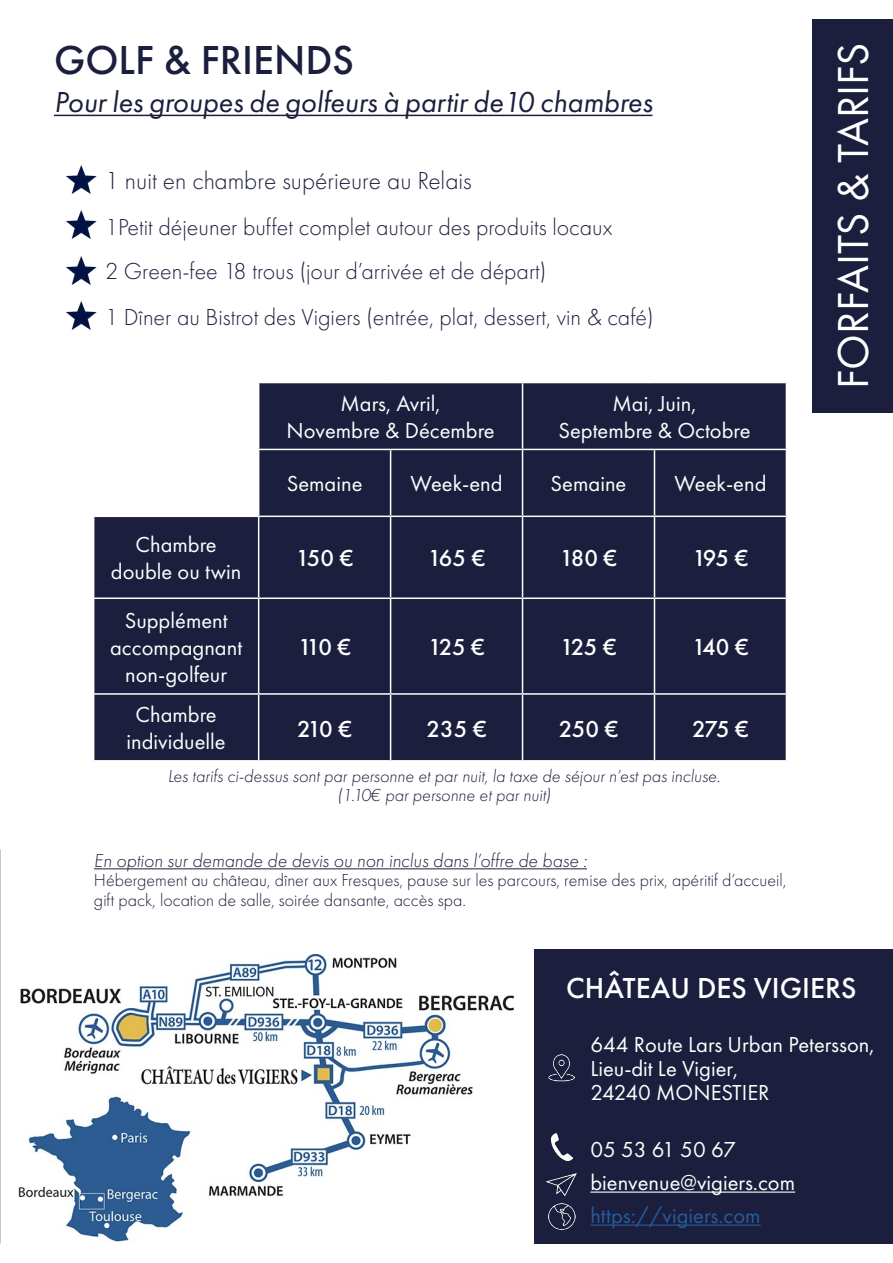
<style>
.page{position:relative;width:893px;height:1263px;background:#fff}
.page>*{position:absolute;margin:0;border:0;box-sizing:border-box;transform-origin:0 0}
.t1{font:45px "Futura PT";color:#fff}
.t2{font:500 42px "Futura PT";color:#1b1f3d}
.t3{font:italic 30px "Futura PT";color:#1b1f3d}
.t4{font:500 30px "Futura PT";color:#fff}
.t5{font:300 25.5px "Futura PT";color:#1b1f3d}
.t6{font:300 24px/44.8px "Futura PT";color:#1b1f3d}
.t7{font:500 24px "Futura PT";letter-spacing:-.06em;color:#fff}
.t8{font:22.5px/27px "Futura PT";color:#fff;text-align:center}
.t9{font:22.5px "Futura PT";color:#275b9b}
.t10{font:italic 300 19.5px "Futura PT";color:#1b1f3d}
.t11{font:300 18px/19.5px "Futura PT";color:#1b1f3d}
.t12{font:italic 300 18px/19.5px "Futura PT";color:#1b1f3d;text-align:center}
</style>
<div class="page">
<div style="left:812px;top:19px;width:81px;height:394px;background:#1b1f3d"></div>
<hr style="left:54px;top:115px;width:598px;height:1px;background:#1b1f3d">
<img style="left:66px;top:165px;width:31px;height:165px">
<svg style="left:94px;top:383px;width:692px;height:377px;background:#2f334e"></svg>
<hr style="left:258px;top:383px;width:1px;height:66px;background:#fff">
<hr style="left:522px;top:383px;width:1px;height:66px;background:#fff">
<hr style="left:258px;top:449px;width:133px;height:1px;background:#fff">
<hr style="left:258px;top:450px;width:1px;height:66px;background:#fff">
<hr style="left:391px;top:449px;width:132px;height:1px;background:#fff">
<hr style="left:390px;top:450px;width:1px;height:66px;background:#fff">
<hr style="left:523px;top:449px;width:131px;height:1px;background:#fff">
<hr style="left:522px;top:450px;width:1px;height:66px;background:#fff">
<hr style="left:654px;top:449px;width:133px;height:1px;background:#fff">
<hr style="left:654px;top:450px;width:1px;height:66px;background:#fff">
<hr style="left:93px;top:516px;width:166px;height:1px;background:#fff">
<hr style="left:259px;top:516px;width:132px;height:1px;background:#fff">
<hr style="left:258px;top:517px;width:1px;height:80px;background:#fff">
<hr style="left:391px;top:516px;width:132px;height:1px;background:#fff">
<hr style="left:390px;top:517px;width:1px;height:80px;background:#fff">
<hr style="left:523px;top:516px;width:131px;height:1px;background:#fff">
<hr style="left:522px;top:517px;width:1px;height:80px;background:#fff">
<hr style="left:654px;top:516px;width:133px;height:1px;background:#fff">
<hr style="left:654px;top:517px;width:1px;height:80px;background:#fff">
<hr style="left:93px;top:597px;width:166px;height:2px;background:#fff">
<hr style="left:259px;top:597px;width:132px;height:2px;background:#fff">
<hr style="left:258px;top:599px;width:1px;height:94px;background:#fff">
<hr style="left:391px;top:597px;width:132px;height:2px;background:#fff">
<hr style="left:390px;top:599px;width:1px;height:94px;background:#fff">
<hr style="left:523px;top:597px;width:131px;height:2px;background:#fff">
<hr style="left:522px;top:599px;width:1px;height:94px;background:#fff">
<hr style="left:654px;top:597px;width:133px;height:2px;background:#fff">
<hr style="left:654px;top:599px;width:1px;height:94px;background:#fff">
<hr style="left:93px;top:693px;width:166px;height:2px;background:#fff">
<hr style="left:259px;top:693px;width:132px;height:2px;background:#fff">
<hr style="left:258px;top:695px;width:1px;height:65px;background:#fff">
<hr style="left:391px;top:693px;width:132px;height:2px;background:#fff">
<hr style="left:390px;top:695px;width:1px;height:65px;background:#fff">
<hr style="left:523px;top:693px;width:131px;height:2px;background:#fff">
<hr style="left:522px;top:695px;width:1px;height:65px;background:#fff">
<hr style="left:654px;top:693px;width:133px;height:2px;background:#fff">
<hr style="left:654px;top:695px;width:1px;height:65px;background:#fff">
<div style="left:534px;top:949px;width:359px;height:295px;background:#1b1f3d"></div>
<img style="left:19px;top:955px;width:494px;height:287px">
<hr style="left:590px;top:1191px;width:205px;height:2px;background:#fff">
<hr style="left:590px;top:1224px;width:171px;height:2px;background:#275b9b">
<img style="left:552px;top:1133px;width:21px;height:28px">
<img style="left:546px;top:1173px;width:30px;height:22px">
<img style="left:548px;top:1203px;width:27px;height:27px">
<img style="left:548px;top:1055px;width:26px;height:27px">
<hr style="left:94px;top:868px;width:493px;height:1px;background:#1b1f3d">
<h2 class="t2" style="left:54px;top:35px;width:302px">GOLF &amp; FRIENDS</h2>
<h3 class="t3" style="left:54px;top:85px;width:600px">Pour les groupes de golfeurs à partir de10 chambres</h3>
<p class="t5" style="left:105px;top:166px;width:368px">1 nuit en chambre supérieure au Relais</p>
<p class="t6" style="left:105px;top:205px;width:550px">1Petit déjeuner buffet complet autour des produits locaux<br>2 Green-fee 18 trous (jour d’arrivée et de départ)<br>1 Dîner au Bistrot des Vigiers (entrée, plat, dessert, vin &amp; café)</p>
<p class="t8" style="left:111px;top:531px;width:132px">Chambre double ou twin</p>
<p class="t8" style="left:110px;top:607px;width:134px">Supplément accompagnant non-golfeur</p>
<p class="t8" style="left:286px;top:390px;width:210px">Mars, Avril,<br>Novembre &amp; Décembre</p>
<p class="t8" style="left:558px;top:390px;width:194px">Mai, Juin,<br>Septembre &amp; Octobre</p>
<p class="t8" style="left:287px;top:470px;width:77px">Semaine</p>
<p class="t8" style="left:410px;top:470px;width:94px">Week-end</p>
<p class="t8" style="left:551px;top:470px;width:77px">Semaine</p>
<p class="t8" style="left:674px;top:470px;width:94px">Week-end</p>
<p class="t7" style="left:296px;top:544px;width:59px">150 €</p>
<p class="t7" style="left:428px;top:544px;width:59px">165 €</p>
<p class="t7" style="left:560px;top:544px;width:59px">180 €</p>
<p class="t7" style="left:693px;top:544px;width:57px">195 €</p>
<p class="t7" style="left:298px;top:633px;width:55px">110 €</p>
<p class="t7" style="left:428px;top:633px;width:58px">125 €</p>
<p class="t7" style="left:560px;top:633px;width:58px">125 €</p>
<p class="t7" style="left:692px;top:633px;width:58px">140 €</p>
<p class="t8" style="left:127px;top:701px;width:101px">Chambre individuelle</p>
<p class="t7" style="left:297px;top:714px;width:57px">210 €</p>
<p class="t7" style="left:426px;top:714px;width:62px">235 €</p>
<p class="t7" style="left:559px;top:714px;width:61px">250 €</p>
<p class="t7" style="left:692px;top:714px;width:58px">275 €</p>
<p class="t12" style="left:168px;top:766px;width:554px">Les tarifs ci-dessus sont par personne et par nuit, la taxe de séjour n’est pas incluse. (1.10€ par personne et par nuit)</p>
<p class="t10" style="left:94px;top:849px;width:495px">En option sur demande de devis ou non inclus dans l’offre de base :</p>
<p class="t11" style="left:94px;top:871px;width:694px">Hébergement au château, dîner aux Fresques, pause sur les parcours, remise des prix, apéritif d’accueil, gift pack, location de salle, soirée dansante, accès spa.</p>
<h1 class="t1" style="left:826px;top:389px;width:348px;rotate:-90deg">FORFAITS &amp; TARIFS</h1>
<h3 class="t4" style="left:566px;top:969px;width:292px">CHÂTEAU DES VIGIERS</h3>
<p class="t8" style="left:590px;top:1032px;width:286px;line-height:24px;text-align:left">644 Route Lars Urban Petersson,<br>Lieu-dit Le Vigier,<br>24240 MONESTIER</p>
<p class="t8" style="left:590px;top:1133px;width:206px;line-height:33px;text-align:left">05 53 61 50 67 bienvenue@vigiers.com</p>
<p class="t9" style="left:590px;top:1202px;width:172px">https://vigiers.com</p>
</div>
